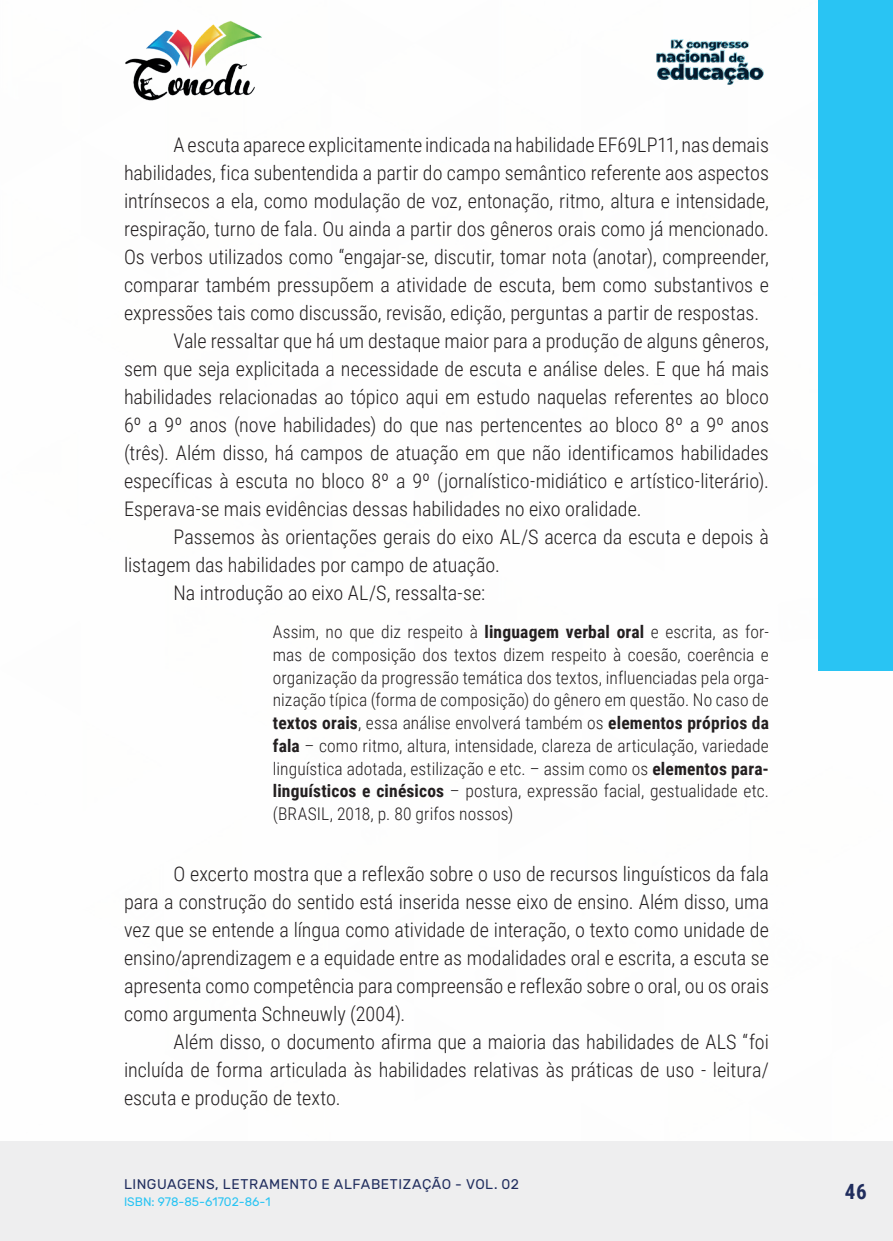
<style>
.page{position:relative;width:893px;height:1241px;background:#fff}
.page>*{position:absolute;margin:0;border:0;box-sizing:border-box;transform-origin:0 0}
.t1{font:700 21px "Roboto Condensed";color:#202d5e}
._9_CORPO{font:300 20.12px/28px "Roboto Condensed";color:#231f20;text-align:justify}
._16_CITACAO{font:300 17.5px/22.8px "Roboto Condensed";letter-spacing:.005em;color:#231f20;text-align:justify}
.t2{font:14px "Rubik";letter-spacing:.035em;color:#202d5e}
.t3{font:12.25px "Rubik";color:#29c4f3}
.s1{font-weight:700}
</style>
<div class="page">
<div style="left:0;top:1141px;width:893px;height:99px;background:#eeeeef"></div>
<div style="left:819px;top:0;width:74px;height:670px;background:#29c4f3"></div>
<img style="left:125px;top:20px;width:137px;height:81px">
<img style="left:656px;top:39px;width:108px;height:46px">
<p class="_9_CORPO" style="left:124px;top:130px;width:646px;text-indent:50px">A escuta aparece explicitamente indicada na habilidade EF69LP11, nas demais habilidades, fica subentendida a partir do campo semântico referente aos aspectos intrínsecos a ela, como modulação de voz, entonação, ritmo, altura e intensidade, respiração, turno de fala. Ou ainda a partir dos gêneros orais como já mencionado.<br>Os verbos utilizados como “engajar-se, discutir, tomar nota (anotar), compreender, comparar também pressupõem a atividade de escuta, bem como substantivos e expressões tais como discussão, revisão, edição, perguntas a partir de respostas.</p>
<p class="_9_CORPO" style="left:124px;top:326px;width:646px;text-indent:50px">Vale ressaltar que há um destaque maior para a produção de alguns gêneros, sem que seja explicitada a necessidade de escuta e análise deles. E que há mais habilidades relacionadas ao tópico aqui em estudo naquelas referentes ao bloco 6º a 9º anos (nove habilidades) do que nas pertencentes ao bloco 8º a 9º anos (três). Além disso, há campos de atuação em que não identificamos habilidades específicas à escuta no bloco 8º a 9º (jornalístico-midiático e artístico-literário).<br>Esperava-se mais evidências dessas habilidades no eixo oralidade.</p>
<p class="_9_CORPO" style="left:124px;top:522px;width:646px;text-indent:50px">Passemos às orientações gerais do eixo AL/S acerca da escuta e depois à listagem das habilidades por campo de atuação.</p>
<p class="_9_CORPO" style="left:174px;top:578px;width:313px">Na introdução ao eixo AL/S, ressalta-se:</p>
<p class="_16_CITACAO" style="left:273px;top:619px;width:498px">Assim, no que diz respeito à <span class="s1">linguagem verbal oral</span> e escrita, as for&shy;mas de composição dos textos dizem respeito à coesão, coerência e organização da progressão temática dos textos, influenciadas pela orga&shy;nização típica (forma de composição) do gênero em questão. No caso de <span class="s1">textos orais</span>, essa análise envolverá também os <span class="s1">elementos próprios da fala</span> – como ritmo, altura, intensidade, clareza de articulação, variedade linguística adotada, estilização e etc. – assim como os <span class="s1">elementos para&shy;linguísticos e cinésicos</span> – postura, expressão facial, gestualidade etc. (BRASIL, 2018, p. 80 grifos nossos)</p>
<p class="_9_CORPO" style="left:124px;top:858px;width:646px;text-indent:50px">O excerto mostra que a reflexão sobre o uso de recursos linguísticos da fala para a construção do sentido está inserida nesse eixo de ensino. Além disso, uma vez que se entende a língua como atividade de interação, o texto como unidade de ensino/aprendizagem e a equidade entre as modalidades oral e escrita, a escuta se apresenta como competência para compreensão e reflexão sobre o oral, ou os orais como argumenta Schneuwly (2004).</p>
<p class="_9_CORPO" style="left:124px;top:1026px;width:646px;text-indent:50px">Além disso, o documento afirma que a maioria das habilidades de ALS “foi incluída de forma articulada às habilidades relativas às práticas de uso - leitura/ escuta e produção de texto.</p>
<p class="t2" style="left:124px;top:1175px;width:396px">LINGUAGENS, LETRAMENTO E ALFABETIZAÇÃO - VOL. 02</p>
<p class="t3" style="left:124px;top:1194px;width:148px">ISBN: 978-85-61702-86-1</p>
<p class="t1" style="left:845px;top:1176px;width:23px">46</p>
</div>
